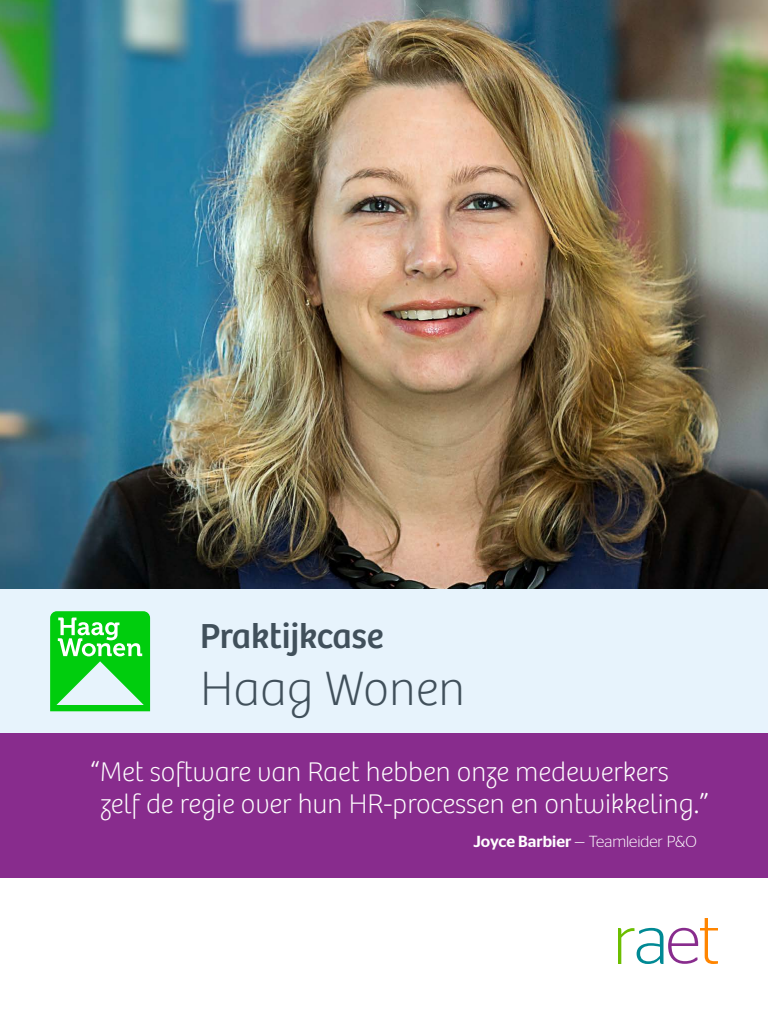
<style>
.page{position:relative;width:768px;height:1024px;background:#fff}
.page>*{position:absolute;margin:0;border:0;box-sizing:border-box;transform-origin:0 0}
.t1{font:100 50px "Bree";color:#41505b}
.t2{font:36px "Bree";color:#41505b}
.t3{font:100 28px/32.2px "Bree";color:#fff}
.t4{font:300 16px "Stag Sans";color:#fff}
.s1{font-weight:500}
</style>
<div class="page">
<img style="left:0;top:0;width:768px;height:589px">
<div style="left:0;top:589px;width:768px;height:144px;background:#e7f3fc"></div>
<svg style="left:50px;top:611px;width:100px;height:100px"></svg>
<svg style="left:618px;top:918px;width:100px;height:46px"></svg>
<div style="left:0;top:733px;width:768px;height:145px;background:#882c8d"></div>
<p class="t2" style="left:200px;top:614px;width:185px">Praktijkcase</p>
<h1 class="t1" style="left:200px;top:661px;width:267px">Haag Wonen</h1>
<p class="t3" style="left:101px;top:756px;width:609px;text-indent:-10px">“Met software van Raet hebben onze medewerkers zelf de regie over hun HR-processen en ontwikkeling.”</p>
<p class="t4" style="left:473px;top:832px;width:225px"><span class="s1">Joyce Barbier</span> — Teamleider P&amp;O</p>
</div>
